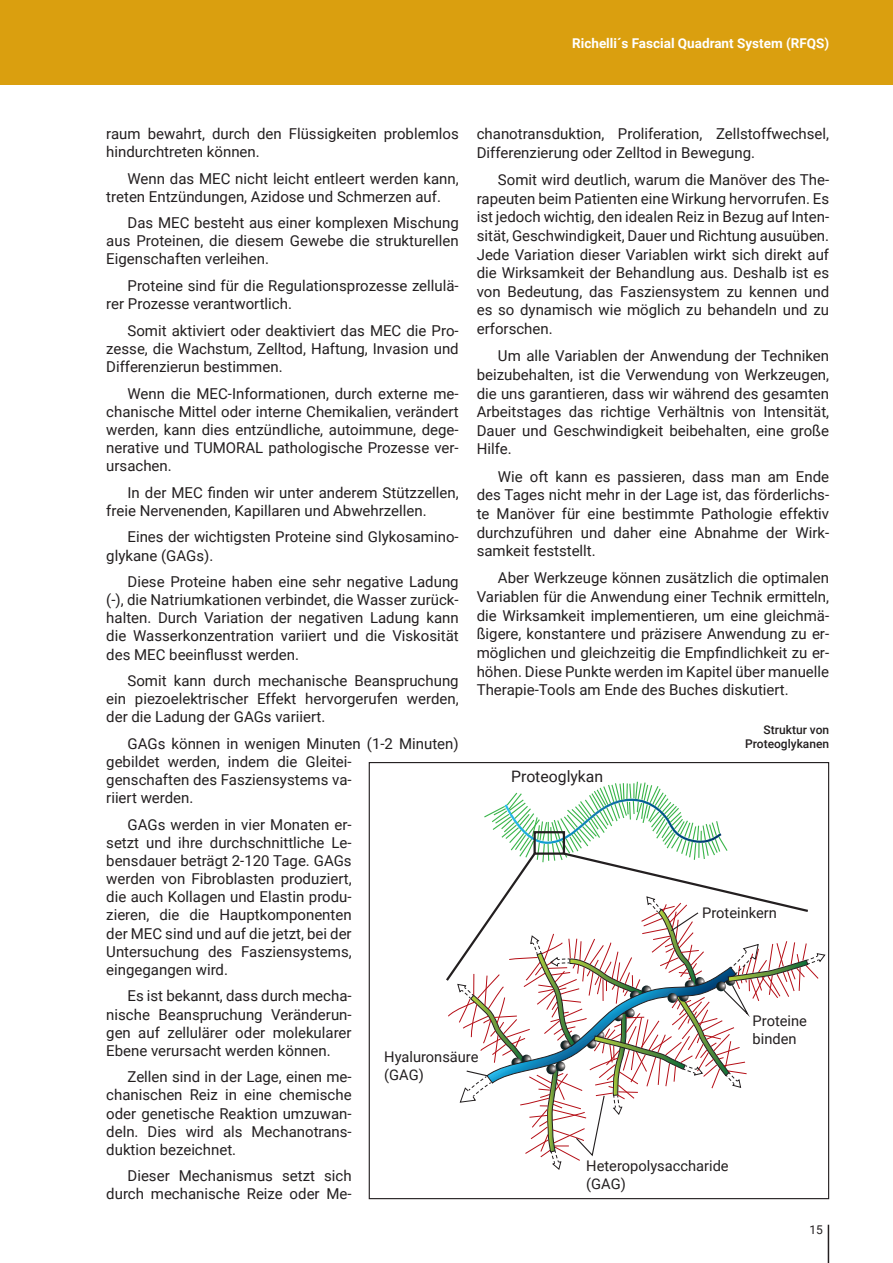
<style>
.page{position:relative;width:893px;height:1263px;background:#fff}
.page>*{position:absolute;margin:0;border:0;box-sizing:border-box;transform-origin:0 0}
.t1{font:15.75px "Roboto";color:#231f20}
.Texto_base{font:15px/18.1px "Roboto";color:#231f20;text-align:justify}
.t2{font:14.7px/17.5px "Roboto";color:#231f20}
.t3{font:700 13.5px "Roboto";color:#fff}
.Pie_de_foto{font:500 12px/14.4px "Roboto";color:#231f20;text-align:right}
.t4{font:12px "Roboto";color:#231f20}
</style>
<div class="page">
<div style="left:0;top:0;width:893px;height:85px;background:#da9f0f"></div>
<hr style="left:828px;top:1225px;width:1px;height:38px;background:#231f20">
<svg style="left:446px;top:781px;width:380px;height:389px"></svg>
<p class="t3" style="left:572px;top:34px;width:258px">Richelli´s Fascial Quadrant System (RFQS)</p>
<p class="Texto_base" style="left:106px;top:124px;width:354px">raum bewahrt, durch den Flüssigkeiten problemlos hindurchtreten können.</p>
<p class="Texto_base" style="left:106px;top:169px;width:354px;text-indent:21px">Wenn das MEC nicht leicht entleert werden kann, treten Entzündungen, Azidose und Schmerzen auf.</p>
<p class="Texto_base" style="left:106px;top:213px;width:354px;text-indent:21px">Das MEC besteht aus einer komplexen Mischung aus Proteinen, die diesem Gewebe die strukturellen Eigenschaften verleihen.</p>
<p class="Texto_base" style="left:106px;top:276px;width:354px;text-indent:21px">Proteine sind für die Regulationsprozesse zellulä&shy;rer Prozesse verantwortlich.</p>
<p class="Texto_base" style="left:106px;top:321px;width:354px;text-indent:21px">Somit aktiviert oder deaktiviert das MEC die Pro&shy;zesse, die Wachstum, Zelltod, Haftung, Invasion und Differenzierun bestimmen.</p>
<p class="Texto_base" style="left:106px;top:384px;width:354px;text-indent:21px">Wenn die MEC-Informationen, durch externe me&shy;chanische Mittel oder interne Chemikalien, verändert werden, kann dies entzündliche, autoimmune, dege&shy;nerative und TUMORAL pathologische Prozesse ver&shy;ursachen.</p>
<p class="Texto_base" style="left:106px;top:483px;width:354px;text-indent:21px">In der MEC finden wir unter anderem Stützzellen, freie Nervenenden, Kapillaren und Abwehrzellen.</p>
<p class="Texto_base" style="left:106px;top:527px;width:354px;text-indent:21px">Eines der wichtigsten Proteine sind Glykosamino&shy;glykane (GAGs).</p>
<p class="Texto_base" style="left:106px;top:572px;width:354px;text-indent:21px">Diese Proteine haben eine sehr negative Ladung (-), die Natriumkationen verbindet, die Wasser zurück&shy;halten. Durch Variation der negativen Ladung kann die Wasserkonzentration variiert und die Viskosität des MEC beeinflusst werden.</p>
<p class="Texto_base" style="left:106px;top:671px;width:354px;text-indent:21px">Somit kann durch mechanische Beanspruchung ein piezoelektrischer Effekt hervorgerufen werden, der die Ladung der GAGs variiert.</p>
<p class="Texto_base" style="left:106px;top:734px;width:354px;text-align:left;text-indent:21px">GAGs können in wenigen Minuten (1-2 Minuten) gebildet werden, indem die Gleitei-<br>genschaften des Fasziensystems va-<br>riiert werden.</p>
<p class="Texto_base" style="left:106px;top:815px;width:247px;text-indent:21px">GAGs werden in vier Monaten er&shy;setzt und ihre durchschnittliche Le&shy;bensdauer beträgt 2-120 Tage. GAGs werden von Fibroblasten produziert, die auch Kollagen und Elastin produ&shy;zieren, die die Hauptkomponenten der MEC sind und auf die jetzt, bei der Untersuchung des Fasziensystems, eingegangen wird.</p>
<p class="Texto_base" style="left:106px;top:986px;width:247px;text-indent:21px">Es ist bekannt, dass durch mecha&shy;nische Beanspruchung Veränderun&shy;gen auf zellulärer oder molekularer Ebene verursacht werden können.</p>
<p class="Texto_base" style="left:106px;top:1067px;width:247px;text-indent:21px">Zellen sind in der Lage, einen me&shy;chanischen Reiz in eine chemische oder genetische Reaktion umzuwan&shy;deln. Dies wird als Mechanotrans&shy;duktion bezeichnet.</p>
<p class="Texto_base" style="left:106px;top:1166px;width:247px;text-align:right">Dieser Mechanismus setzt sich durch mechanische Reize oder Me-</p>
<p class="Texto_base" style="left:477px;top:124px;width:354px;line-height:18.6px">chanotransduktion, Proliferation, Zellstoffwechsel,<br>Differenzierung oder Zelltod in Bewegung.</p>
<p class="Texto_base" style="left:477px;top:170px;width:354px;line-height:18.6px;text-indent:21px">Somit wird deutlich, warum die Manöver des The&shy;rapeuten beim Patienten eine Wirkung hervorrufen. Es ist jedoch wichtig, den idealen Reiz in Bezug auf Inten&shy;sität, Geschwindigkeit, Dauer und Richtung ausuüben.<br>Jede Variation dieser Variablen wirkt sich direkt auf die Wirksamkeit der Behandlung aus. Deshalb ist es von Bedeutung, das Fasziensystem zu kennen und es so dynamisch wie möglich zu behandeln und zu erforschen.</p>
<p class="Texto_base" style="left:477px;top:346px;width:354px;line-height:18.6px;text-indent:21px">Um alle Variablen der Anwendung der Techniken beizubehalten, ist die Verwendung von Werkzeugen, die uns garantieren, dass wir während des gesamten Arbeitstages das richtige Verhältnis von Intensität, Dauer und Geschwindigkeit beibehalten, eine große Hilfe.</p>
<p class="Texto_base" style="left:477px;top:466px;width:354px;line-height:18.6px;text-indent:21px">Wie oft kann es passieren, dass man am Ende des Tages nicht mehr in der Lage ist, das förderlichs&shy;te Manöver für eine bestimmte Pathologie effektiv durchzuführen und daher eine Abnahme der Wirk&shy;samkeit feststellt.</p>
<p class="Texto_base" style="left:477px;top:568px;width:354px;line-height:18.6px;text-indent:21px">Aber Werkzeuge können zusätzlich die optimalen Variablen für die Anwendung einer Technik ermitteln, die Wirksamkeit implementieren, um eine gleichmä&shy;ßigere, konstantere und präzisere Anwendung zu er&shy;möglichen und gleichzeitig die Empfindlichkeit zu er&shy;höhen. Diese Punkte werden im Kapitel über manuelle Therapie-Tools am Ende des Buches diskutiert.</p>
<p class="Pie_de_foto" style="left:745px;top:722px;width:86px">Struktur von<br>Proteoglykanen</p>
<p class="t1" style="left:511px;top:766px;width:94px">Proteoglykan</p>
<p class="t2" style="left:702px;top:903px;width:76px">Proteinkern</p>
<p class="t2" style="left:753px;top:1011px;width:56px">Proteine binden</p>
<p class="t2" style="left:384px;top:1047px;width:96px">Hyaluronsäure (GAG)</p>
<p class="t2" style="left:586px;top:1156px;width:144px">Heteropolysaccharide (GAG)</p>
<p class="t4" style="left:809px;top:1221px;width:15px">15</p>
</div>
